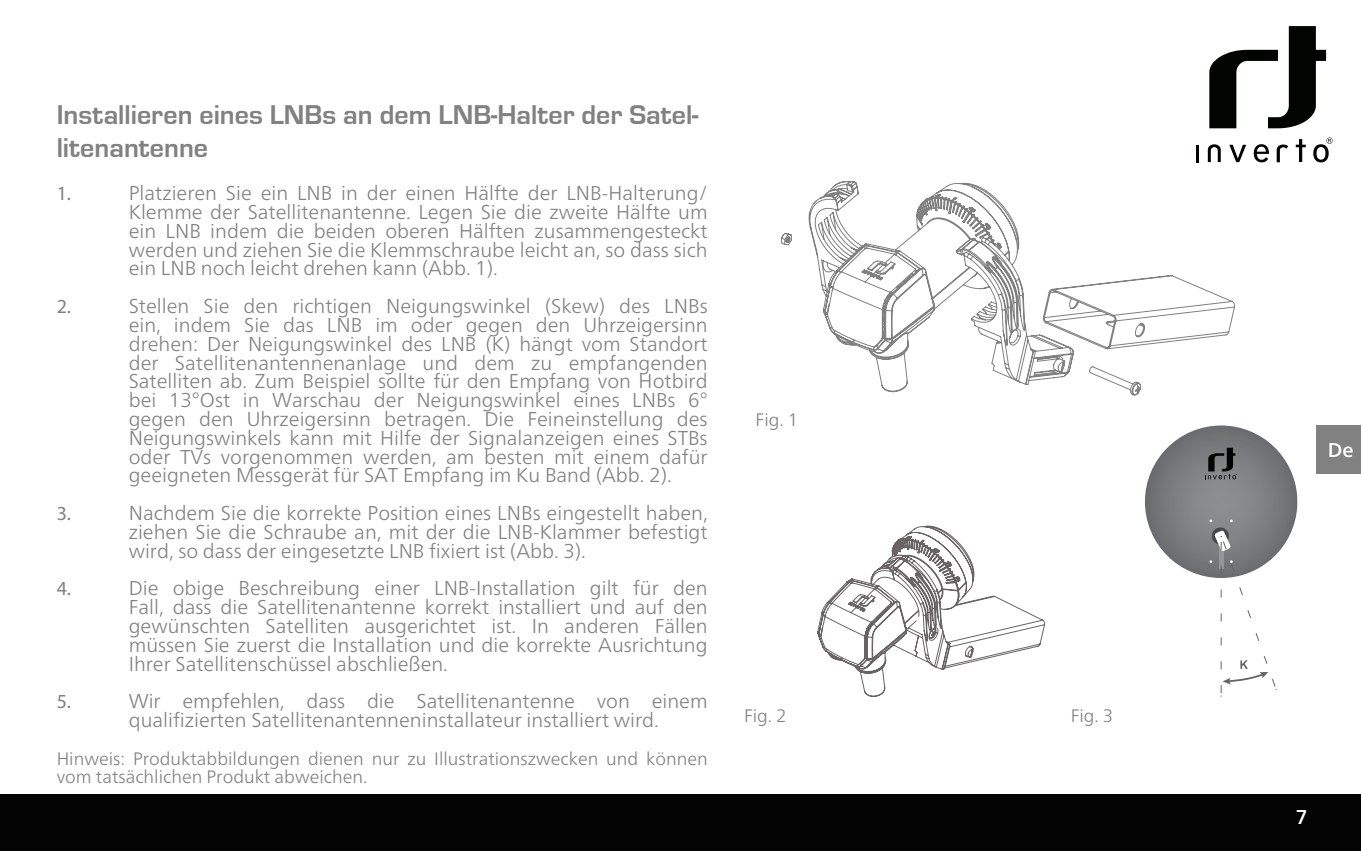
<style>
.page{position:relative;width:1361px;height:851px;background:#fff}
.page>*{position:absolute;margin:0;border:0;box-sizing:border-box;transform-origin:0 0}
.t1{font:700 28px/33.6px "Eurostile T";color:#818181}
.t2{font:300 20px/18.8px "Frutiger Neue LT";color:#818181;text-align:justify}
.t3{font:20px "Myriad Pro";color:#818181}
.t4{font:500 20px "Frutiger Neue LT";color:#fff}
.t5{font:300 18px/18.8px "Frutiger Neue LT";color:#818181}
</style>
<div class="page">
<div style="left:0;top:794px;width:1361px;height:56px;background:#030303"></div>
<svg style="left:1209px;top:26px;width:117px;height:102px"></svg>
<svg style="left:1295px;top:139px;width:10px;height:23px"></svg>
<hr style="left:1196px;top:145px;width:3px;height:17px;background:#020402">
<svg style="left:1229px;top:145px;width:17px;height:17px"></svg>
<svg style="left:1253px;top:144px;width:16px;height:18px"></svg>
<svg style="left:1276px;top:144px;width:12px;height:18px"></svg>
<svg style="left:1207px;top:144px;width:13px;height:18px"></svg>
<svg style="left:1313px;top:138px;width:19px;height:24px"></svg>
<svg style="left:1145px;top:425px;width:152px;height:153px;background:#7a7c7e"></svg>
<svg style="left:1205px;top:447px;width:32px;height:32px"></svg>
<svg style="left:1209px;top:519px;width:68px;height:177px"></svg>
<div style="left:1316px;top:425px;width:45px;height:48px;background:#818181"></div>
<svg style="left:781px;top:181px;width:454px;height:214px"></svg>
<svg style="left:817px;top:525px;width:228px;height:171px"></svg>
<h1 class="t1" style="left:57px;top:98px;width:643px">Installieren eines LNBs an dem LNB-Halter der Satel&shy;litenantenne</h1>
<p class="t3" style="left:57px;top:181px;width:16px">1.</p>
<p class="t2" style="left:129px;top:184px;width:580px">Platzieren Sie ein LNB in der einen Hälfte der LNB-Halterung/ Klemme der Satellitenantenne. Legen Sie die zweite Hälfte um ein LNB indem die beiden oberen Hälften zusammengesteckt werden und ziehen Sie die Klemmschraube leicht an, so dass sich ein LNB noch leicht drehen kann (Abb. 1).</p>
<p class="t3" style="left:57px;top:294px;width:16px">2.</p>
<p class="t2" style="left:129px;top:296px;width:580px">Stellen Sie den richtigen Neigungswinkel (Skew) des LNBs ein, indem Sie das LNB im oder gegen den Uhrzeigersinn drehen: Der Neigungswinkel des LNB (K) hängt vom Standort der Satellitenantennenanlage und dem zu empfangenden Satelliten ab. Zum Beispiel sollte für den Empfang von Hotbird bei 13°Ost in Warschau der Neigungswinkel eines LNBs 6° gegen den Uhrzeigersinn betragen. Die Feineinstellung des Neigungswinkels kann mit Hilfe der Signalanzeigen eines STBs oder TVs vorgenommen werden, am besten mit einem dafür geeigneten Messgerät für SAT Empfang im Ku Band (Abb. 2).</p>
<p class="t3" style="left:57px;top:501px;width:16px">3.</p>
<p class="t2" style="left:129px;top:503px;width:580px">Nachdem Sie die korrekte Position eines LNBs eingestellt haben, ziehen Sie die Schraube an, mit der die LNB-Klammer befestigt wird, so dass der eingesetzte LNB fixiert ist (Abb. 3).</p>
<p class="t3" style="left:57px;top:576px;width:16px">4.</p>
<p class="t2" style="left:129px;top:578px;width:580px">Die obige Beschreibung einer LNB-Installation gilt für den Fall, dass die Satellitenantenne korrekt installiert und auf den gewünschten Satelliten ausgerichtet ist. In anderen Fällen müssen Sie zuerst die Installation und die korrekte Ausrichtung Ihrer Satellitenschüssel abschließen.</p>
<p class="t3" style="left:57px;top:689px;width:16px">5.</p>
<p class="t2" style="left:129px;top:691px;width:580px">Wir empfehlen, dass die Satellitenantenne von einem qualifizierten Satellitenantenneninstallateur installiert wird.</p>
<p class="t5" style="left:57px;top:748px;width:652px">Hinweis: Produktabbildungen dienen nur zu Illustrationszwecken und können vom tatsächlichen Produkt abweichen.</p>
<p class="t5" style="left:755px;top:410px;width:44px">Fig. 1</p>
<p class="t5" style="left:744px;top:706px;width:44px">Fig. 2</p>
<p class="t5" style="left:1070px;top:706px;width:44px">Fig. 3</p>
<p class="t4" style="left:1328px;top:438px;width:27px">De</p>
<p class="t4" style="left:1296px;top:805px;width:13px">7</p>
</div>
